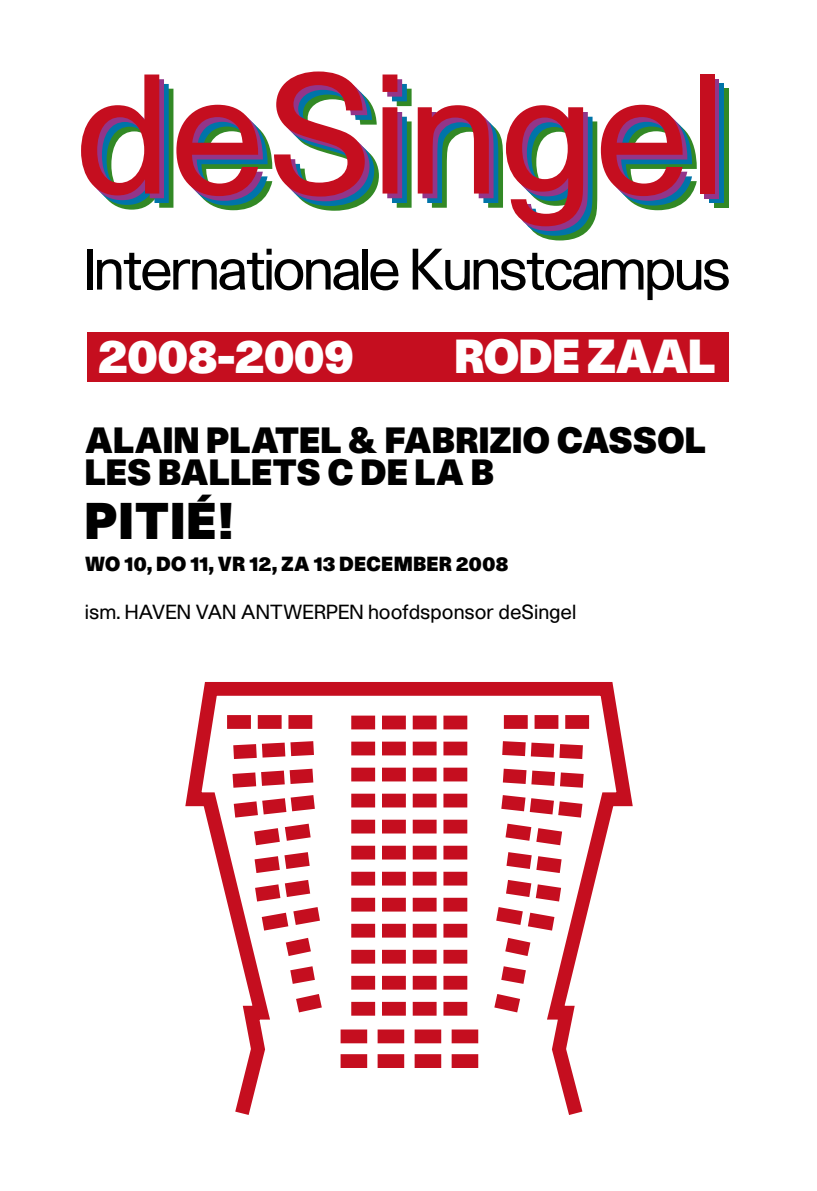
<style>
.page{position:relative;width:817px;height:1191px;background:#fff}
.page>*{position:absolute;margin:0;border:0;box-sizing:border-box;transform-origin:0 0}
.t1{font:700 48px "Sh Unica Haas";letter-spacing:.04em;color:#000}
.t2{font:700 44.4px "Sh Unica Haas";color:#fff}
.t3{font:700 34px/32px "Sh Unica Haas";letter-spacing:.02em;color:#000}
.t4{font:19px "Sh Unica Haas";letter-spacing:.03em;color:#000}
.t5{font:700 19px "Sh Unica Haas";letter-spacing:.03em;color:#000}
</style>
<div class="page">
<svg style="left:185px;top:682px;width:448px;height:433px"></svg>
<svg style="left:351px;top:715px;width:116px;height:14px"></svg>
<svg style="left:479px;top:715px;width:118px;height:307px"></svg>
<svg style="left:218px;top:715px;width:119px;height:307px"></svg>
<svg style="left:351px;top:741px;width:116px;height:14px"></svg>
<svg style="left:351px;top:767px;width:116px;height:14px"></svg>
<svg style="left:351px;top:793px;width:116px;height:14px"></svg>
<svg style="left:351px;top:819px;width:116px;height:14px"></svg>
<svg style="left:351px;top:845px;width:116px;height:14px"></svg>
<svg style="left:351px;top:871px;width:116px;height:14px"></svg>
<svg style="left:351px;top:897px;width:116px;height:14px"></svg>
<svg style="left:351px;top:923px;width:116px;height:14px"></svg>
<svg style="left:351px;top:949px;width:116px;height:14px"></svg>
<svg style="left:351px;top:975px;width:116px;height:14px"></svg>
<svg style="left:351px;top:1001px;width:116px;height:14px"></svg>
<svg style="left:340px;top:1029px;width:138px;height:14px"></svg>
<svg style="left:340px;top:1054px;width:138px;height:14px"></svg>
<div style="left:88px;top:332px;width:640px;height:50px;background:#c50e1f"></div>
<div style="left:713px;top:89px;width:15px;height:119px;background:#328925"></div>
<div style="left:709px;top:84px;width:15px;height:119px;background:#0074a9"></div>
<svg style="left:704px;top:79px;width:15px;height:119px"></svg>
<svg style="left:81px;top:71px;width:330px;height:140px"></svg>
<svg style="left:417px;top:105px;width:279px;height:135px"></svg>
<div style="left:699px;top:74px;width:15px;height:119px;background:#c50e1f"></div>
<div style="left:87px;top:249px;width:6px;height:40px;background:#000"></div>
<svg style="left:97px;top:249px;width:262px;height:41px"></svg>
<div style="left:362px;top:249px;width:5px;height:40px;background:#000"></div>
<svg style="left:370px;top:259px;width:28px;height:31px"></svg>
<svg style="left:412px;top:249px;width:316px;height:51px"></svg>
<h2 class="t2" style="left:99px;top:330px;width:256px">2008-2009</h2>
<h2 class="t2" style="left:455px;top:330px;width:262px">RODE ZAAL</h2>
<p class="t3" style="left:85px;top:424px;width:622px">ALAIN PLATEL &amp; FABRIZIO CASSOL<br>LES BALLETS C DE LA B</p>
<h1 class="t1" style="left:85px;top:492px;width:149px">PITIÉ!</h1>
<p class="t5" style="left:85px;top:552px;width:342px">WO 10, DO 11, VR 12, ZA 13 DECEMBER</p>
<p class="t5" style="left:456px;top:552px;width:54px">2008</p>
<p class="t4" style="left:85px;top:600px;width:492px">ism. HAVEN VAN ANTWERPEN hoofdsponsor deSingel</p>
</div>
